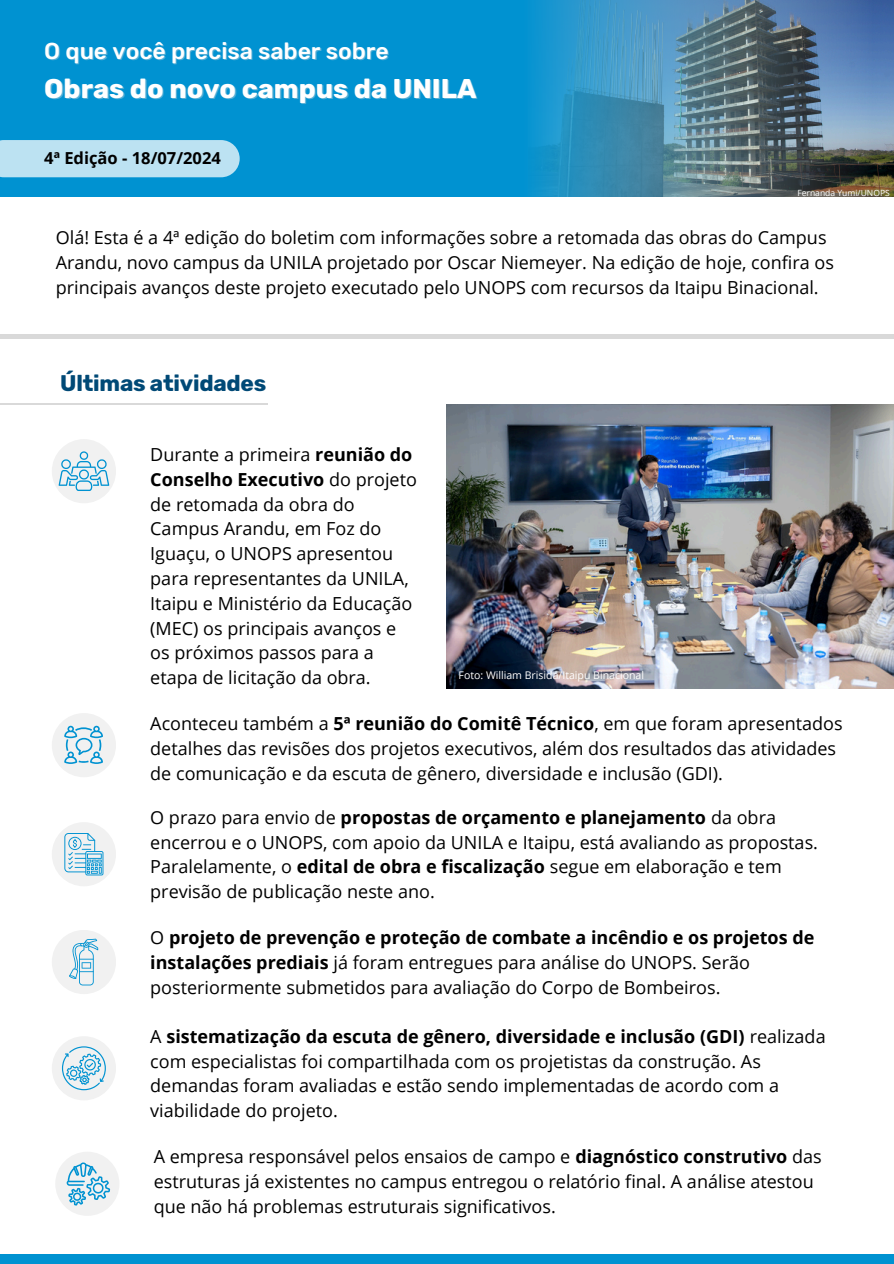
<style>
.page{position:relative;width:894px;height:1264px;background:#fff}
.page>*{position:absolute;margin:0;border:0;box-sizing:border-box;transform-origin:0 0}
.t1{font:700 27px "Rubik";color:#fff}
.t2{font:500 22.95px "Rubik";color:#fff}
.t3{font:700 22.5px "Rubik";letter-spacing:-.01em;color:#004976}
.t4{font:18px/24.8px "Open Sans";color:#000}
.t5{font:700 16.5px "Open Sans";color:#000}
.t6{font:10.5px "Open Sans";color:#fff}
.t7{font:8.55px "Open Sans";color:#fff}
.s1{font-weight:700}
</style>
<div class="page">
<div style="left:0;top:0;width:893px;height:1263px;background:#0092d1"></div>
<img style="left:871px;top:0;width:22px;height:197px">
<img style="left:532px;top:0;width:339px;height:197px">
<div style="left:0;top:197px;width:893px;height:1056px;background:#fff"></div>
<div style="left:0;top:140px;width:239px;height:37px;background:#bce2f2"></div>
<hr style="left:0;top:334px;width:893px;height:4px;background:#d9d9d9">
<hr style="left:0;top:403px;width:267px;height:1px;background:#d9d9d9">
<img style="left:446px;top:404px;width:447px;height:284px">
<div style="left:52px;top:439px;width:64px;height:64px;background:#f1f1f1;border-radius:50%"></div>
<svg style="left:58px;top:451px;width:51px;height:40px"></svg>
<div style="left:52px;top:713px;width:64px;height:64px;background:#f1f1f1;border-radius:50%"></div>
<div style="left:52px;top:822px;width:64px;height:64px;background:#f1f1f1;border-radius:50%"></div>
<svg style="left:64px;top:725px;width:39px;height:39px"></svg>
<svg style="left:64px;top:833px;width:39px;height:42px"></svg>
<div style="left:52px;top:929px;width:64px;height:65px;background:#f1f1f1;border-radius:50%"></div>
<svg style="left:69px;top:938px;width:29px;height:47px"></svg>
<div style="left:52px;top:1036px;width:64px;height:64px;background:#f1f1f1;border-radius:50%"></div>
<svg style="left:62px;top:1046px;width:44px;height:44px"></svg>
<div style="left:55px;top:1151px;width:64px;height:64px;background:#f1f1f1;border-radius:50%"></div>
<svg style="left:66px;top:1162px;width:44px;height:43px"></svg>
<p class="t2" style="left:44px;top:38px;width:346px">O que você precisa saber sobre</p>
<p class="t1" style="left:44px;top:72px;width:433px">Obras do novo campus da UNILA</p>
<h2 class="t5" style="left:44px;top:147px;width:178px">4ª Edição - 18/07/2024</h2>
<h4 class="t7" style="left:797px;top:186px;width:94px">Fernanda Yumi/UNOPS</h4>
<h1 class="t4" style="left:56px;top:225px;width:779px">Olá! Esta é a 4ª edição do boletim com informações sobre a retomada das obras do Campus<br>Arandu, novo campus da UNILA projetado por Oscar Niemeyer. Na edição de hoje, confira os principais avanços deste projeto executado pelo UNOPS com recursos da Itaipu Binacional.</h1>
<h3 class="t3" style="left:60px;top:370px;width:207px">Últimas atividades</h3>
<p class="t4" style="left:150px;top:442px;width:268px">Durante a primeira <span class="s1">reunião do<br>Conselho Executivo</span> do projeto de retomada da obra do<br>Campus Arandu, em Foz do<br>Iguaçu, o UNOPS apresentou para representantes da UNILA,<br>Itaipu e Ministério da Educação (MEC) os principais avanços e os próximos passos para a etapa de licitação da obra.</p>
<h2 class="t4" style="left:150px;top:711px;width:693px">Aconteceu também a <span class="s1">5ª reunião do Comitê Técnico</span>, em que foram apresentados detalhes das revisões dos projetos executivos, além dos resultados das atividades de comunicação e da escuta de gênero, diversidade e inclusão (GDI).</h2>
<p class="t6" style="left:458px;top:667px;width:187px">Foto: William Brisida/Itaipu Binacional</p>
<p class="t4" style="left:150px;top:804px;width:669px">O prazo para envio de <span class="s1">propostas de orçamento e planejamento</span> da obra encerrou e o UNOPS, com apoio da UNILA e Itaipu, está avaliando as propostas.<br>Paralelamente, o <span class="s1">edital de obra e fiscalização</span> segue em elaboração e tem previsão de publicação neste ano.</p>
<h4 class="t4" style="left:150px;top:924px;width:665px">O <span class="s1">projeto de prevenção e proteção de combate a incêndio e os projetos de instalações prediais</span> já foram entregues para análise do UNOPS. Serão posteriormente submetidos para avaliação do Corpo de Bombeiros.</h4>
<h5 class="t4" style="left:150px;top:1023px;width:676px">A <span class="s1">sistematização da escuta de gênero, diversidade e inclusão (GDI)</span> realizada com especialistas foi compartilhada com os projetistas da construção. As demandas foram avaliadas e estão sendo implementadas de acordo com a viabilidade do projeto.</h5>
<p class="t4" style="left:154px;top:1143px;width:669px">A empresa responsável pelos ensaios de campo e <span class="s1">diagnóstico construtivo</span> das estruturas já existentes no campus entregou o relatório final. A análise atestou que não há problemas estruturais significativos.</p>
</div>
